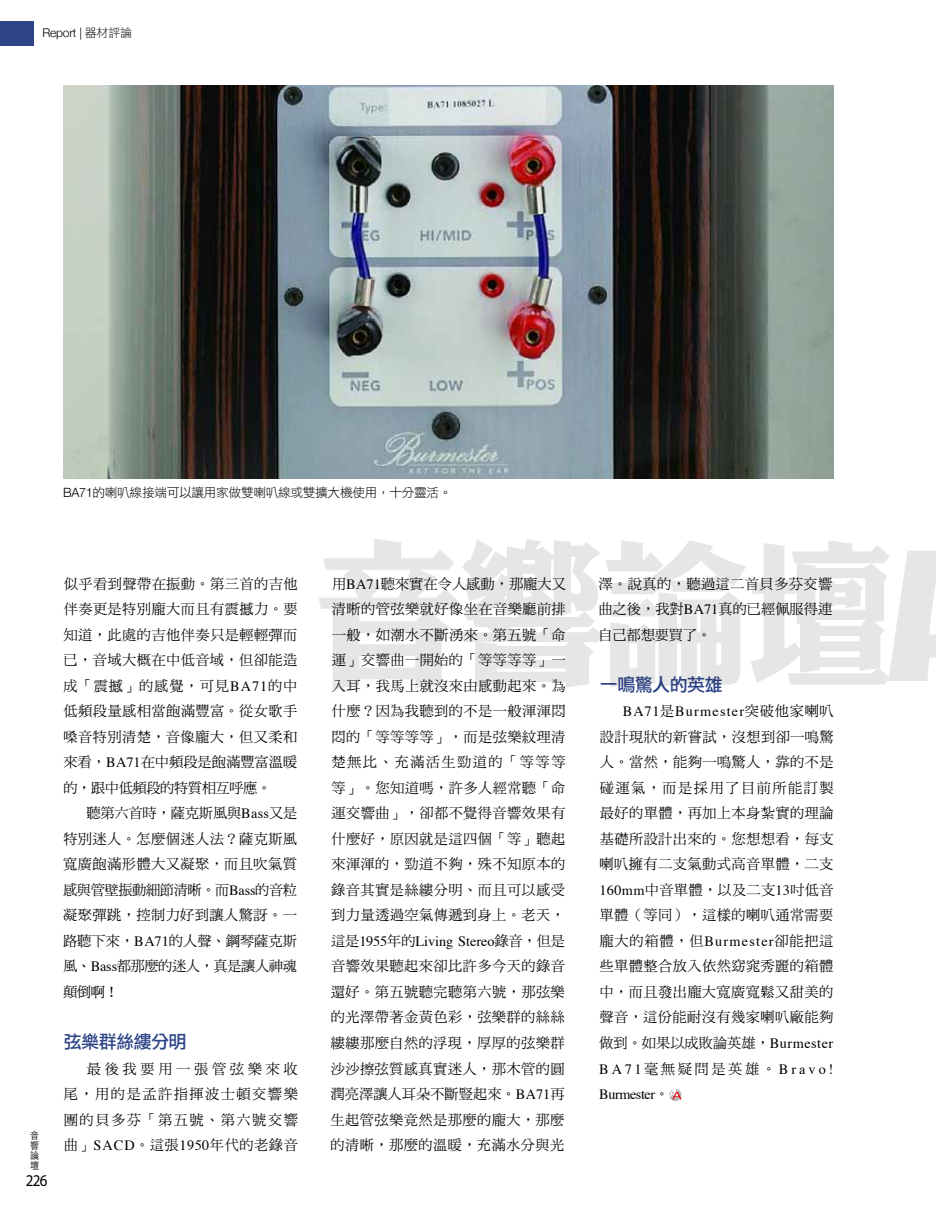
<style>
.page{position:relative;width:936px;height:1212px;background:#fff}
.page>*{position:absolute;margin:0;border:0;box-sizing:border-box;transform-origin:0 0}
.t1{font:157.5px "DF Li King Hei Std W8";color:#000;scale:.94 1}
.t2{font:18px "DF Li Hei Std W5";letter-spacing:-.03em;color:#2d4486}
.t3{font:16.5px "Myriad Pro";color:#000;scale:.91 1}
.t4{font:14.25px/25.5px "DF Ming Std W5";letter-spacing:.025em;color:#000;text-align:justify}
.t5{font:14.25px/25.5px "Times";letter-spacing:-.03em;color:#000}
.t6{font:14.25px "Times";letter-spacing:-.005em;color:#000}
.t7{font:14.25px "Times";letter-spacing:.085em;color:#000}
.t8{font:12.75px "DF Li Hei Std W3";letter-spacing:-.03em;color:#000}
.t9{font:300 12px "Helvetica Neue";letter-spacing:-.02em;color:#000}
.t10{font:300 9.9px/10.2px "ST Heiti TC";color:#000;text-align:justify;scale:.91 1}
.s1{font-family:"DF Li Hei Std W3";font-weight:400}
.s2{font-family:"Helvetica Neue";font-weight:300}
.s3{font-family:"Times"}
.s4{font-family:"DF Ming Std W5"}
</style>
<div class="page">
<svg style="left:669px;top:1089px;width:12px;height:12px"></svg>
<svg style="left:669px;top:1089px;width:12px;height:10px"></svg>
<img style="left:64px;top:85px;width:769px;height:393px">
<div style="left:0;top:21px;width:33px;height:24px;background:#2d4486"></div>
<p class="t9" style="left:43px;top:23px;width:91px">Report | <span class="s1">器材評論</span></p>
<p class="t10" style="left:30px;top:1129px;width:11px">音響論壇</p>
<p class="t3" style="left:26px;top:1170px;width:25px">226</p>
<p class="t8" style="left:63px;top:486px;width:390px"><span class="s2">BA71</span>的喇叭線接端可以讓用家做雙喇叭線或雙擴大機使用，十分靈活。</p>
<p class="t4" style="left:63px;top:571px;width:236px">似乎看到聲帶在振動。第三首的吉他伴奏更是特別龐大而且有震撼力。要知道，此處的吉他伴奏只是輕輕彈而已，音域大概在中低音域，但卻能造成「震撼」的感覺，可見<span class="s3">BA71</span>的中低頻段量感相當飽滿豐富。從女歌手嗓音特別清楚，音像龐大，但又柔和來看，<span class="s3">BA71</span>在中頻段是飽滿豐富溫暖的，跟中低頻段的特質相互呼應。</p>
<p class="t4" style="left:63px;top:800px;width:236px;text-indent:23px">聽第六首時，薩克斯風與<span class="s3">Bass</span>又是特別迷人。怎麼個迷人法？薩克斯風寬廣飽滿形體大又凝聚，而且吹氣質感與管壁振動細節清晰。而<span class="s3">Bass</span>的音粒凝聚彈跳，控制力好到讓人驚訝。一路聽下來，<span class="s3">BA71</span>的人聲、鋼琴薩克斯風、<span class="s3">Bass</span>都那麼的迷人，真是讓人神魂顛倒啊！</p>
<p class="t2" style="left:64px;top:1032px;width:124px">弦樂群絲縷分明</p>
<p class="t4" style="left:64px;top:1055px;width:235px;text-indent:23px">最後我要用一張管弦樂來收尾，用的是孟許指揮波士頓交響樂團的貝多芬「第五號、第六號交響曲」<span class="s3">SACD</span>。這張<span class="s3">1950</span>年代的老錄音</p>
<h1 class="t1" style="left:314px;top:529px;width:617px">音響論壇</h1>
<p class="t4" style="left:598px;top:571px;width:235px">澤。說真的，聽過這二首貝多芬交響曲之後，我對<span class="s3">BA71</span>真的已經佩服得連自己都想要買了。</p>
<p class="t2" style="left:600px;top:675px;width:124px">一鳴驚人的英雄</p>
<p class="t7" style="left:622px;top:698px;width:212px">BA71<span class="s4">是</span>Burmester<span class="s4">突破他家喇叭</span></p>
<p class="t4" style="left:599px;top:724px;width:236px">設計現狀的新嘗試，沒想到卻一鳴驚人。當然，能夠一鳴驚人，靠的不是碰運氣，而是採用了目前所能訂製最好的單體，再加上本身紮實的理論基礎所設計出來的。您想想看，每支喇叭擁有二支氣動式高音單體，二支<span class="s3">160mm</span>中音單體，以及二支<span class="s3">13</span>吋低音單體（等同），這樣的喇叭通常需要龐大的箱體，但<span class="s3">Burmester</span>卻能把這些單體整合放入依然窈窕秀麗的箱體中，而且發出龐大寬廣寬鬆又甜美的聲音，這份能耐沒有幾家喇叭廠能夠做到。如果以成敗論英雄，<span class="s3">Burmester</span></p>
<p class="t5" style="left:599px;top:1055px;width:235px">BA71<span class="s4">毫無疑問是英雄。</span>Bravo!<br>Burmester<span class="s4">。</span></p>
<p class="t4" style="left:331px;top:571px;width:236px">用<span class="s3">BA71</span>聽來實在令人感動，那龐大又清晰的管弦樂就好像坐在音樂廳前排一般，如潮水不斷湧來。第五號「命運」交響曲一開始的「等等等等」一入耳，我馬上就沒來由感動起來。為什麼？因為我聽到的不是一般渾渾悶悶的「等等等等」，而是弦樂紋理清楚無比、充滿活生勁道的「等等等等」。您知道嗎，許多人經常聽「命運交響曲」，卻都不覺得音響效果有什麼好，原因就是這四個「等」聽起來渾渾的，勁道不夠，殊不知原本的錄音其實是絲縷分明、而且可以感受到力量透過空氣傳遞到身上。老天，</p>
<p class="t6" style="left:331px;top:928px;width:235px"><span class="s4">這是</span>1955<span class="s4">年的</span>Living Stereo<span class="s4">錄音，但是</span></p>
<p class="t4" style="left:330px;top:953px;width:236px">音響效果聽起來卻比許多今天的錄音還好。第五號聽完聽第六號，那弦樂的光澤帶著金黃色彩，弦樂群的絲絲縷縷那麼自然的浮現，厚厚的弦樂群沙沙擦弦質感真實迷人，那木管的圓潤亮澤讓人耳朵不斷豎起來。<span class="s3">BA71</span>再生起管弦樂竟然是那麼的龐大，那麼的清晰，那麼的溫暖，充滿水分與光</p>
</div>
